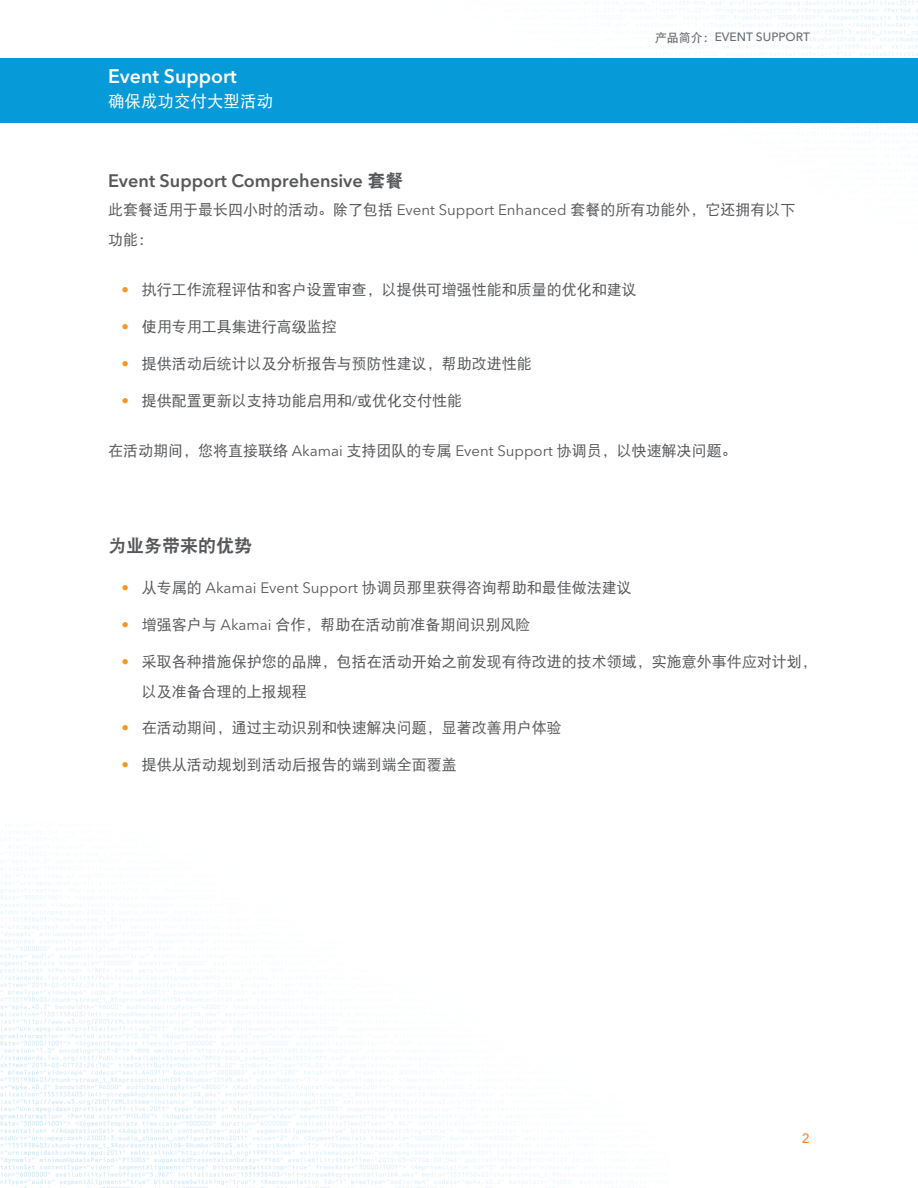
<style>
.page{position:relative;width:918px;height:1188px;background:#fff}
.page>*{position:absolute;margin:0;border:0;box-sizing:border-box;transform-origin:0 0}
.t1{font:600 19.5px "Avenir Next LT Pro";color:#fff}
.t2{font:600 18px "Avenir Next LT Pro";color:#57585a}
.t3{font:18px "DFP Hei W9";color:#57585a}
.t4{font:16.5px "DFP Hei W5";color:#fff}
.t5{font:15px/30px "DFP Hei W5";color:#57585a}
.t6{font:500 13.5px "Avenir Next LT Pro";color:#ee882f}
.t7{font:500 12px "Avenir Next LT Pro";color:#6c6d70}
.s1{font-family:"DFP Hei W7";font-weight:400}
.s2{font-family:"DFP Hei W9";font-weight:400}
.s3{font-family:"Avenir Next LT Pro"}
.s4{font-family:"Avenir Next LT Pro";color:#f7971d}
</style>
<div class="page">
<img style="left:0;top:0;width:918px;height:1188px">
<div style="left:0;top:58px;width:918px;height:65px;background:#069ad9"></div>
<h1 class="t1" style="left:108px;top:64px;width:130px">Event Support</h1>
<p class="t4" style="left:108px;top:93px;width:166px">确保成功交付大型活动</p>
<p class="t7" style="left:655px;top:30px;width:157px"><span class="s1">产品简介：</span>EVENT SUPPORT</p>
<p class="t2" style="left:108px;top:170px;width:297px">Event Support Comprehensive <span class="s2">套餐</span></p>
<p class="t5" style="left:108px;top:195px;width:689px">此套餐适用于最长四小时的活动。除了包括 <span class="s3">Event Support Enhanced</span> 套餐的所有功能外，它还拥有以下功能：</p>
<p class="t5" style="left:122px;top:275px;width:517px"><span class="s4">•</span> 执行工作流程评估和客户设置审查，以提供可增强性能和质量的优化和建议</p>
<p class="t5" style="left:122px;top:312px;width:217px"><span class="s4">•</span> 使用专用工具集进行高级监控</p>
<p class="t5" style="left:122px;top:348px;width:412px"><span class="s4">•</span> 提供活动后统计以及分析报告与预防性建议，帮助改进性能</p>
<p class="t5" style="left:122px;top:385px;width:342px"><span class="s4">•</span> 提供配置更新以支持功能启用和<span class="s3">/</span>或优化交付性能</p>
<p class="t5" style="left:108px;top:435px;width:630px">在活动期间，您将直接联络 <span class="s3">Akamai</span> 支持团队的专属 <span class="s3">Event Support</span> 协调员，以快速解决问题。</p>
<p class="t3" style="left:108px;top:536px;width:145px">为业务带来的优势</p>
<p class="t5" style="left:122px;top:573px;width:512px"><span class="s4">•</span> 从专属的 <span class="s3">Akamai Event Support</span> 协调员那里获得咨询帮助和最佳做法建议</p>
<p class="t5" style="left:122px;top:609px;width:410px"><span class="s4">•</span> 增强客户与 <span class="s3">Akamai</span> 合作，帮助在活动前准备期间识别风险</p>
<p class="t5" style="left:142px;top:646px;width:676px;text-indent:-20px"><span class="s4">•</span> 采取各种措施保护您的品牌，包括在活动开始之前发现有待改进的技术领域，实施意外事件应对计划，以及准备合理的上报规程</p>
<p class="t5" style="left:122px;top:713px;width:442px"><span class="s4">•</span> 在活动期间，通过主动识别和快速解决问题，显著改善用户体验</p>
<p class="t5" style="left:122px;top:750px;width:337px"><span class="s4">•</span> 提供从活动规划到活动后报告的端到端全面覆盖</p>
<p class="t6" style="left:802px;top:1131px;width:10px">2</p>
</div>
